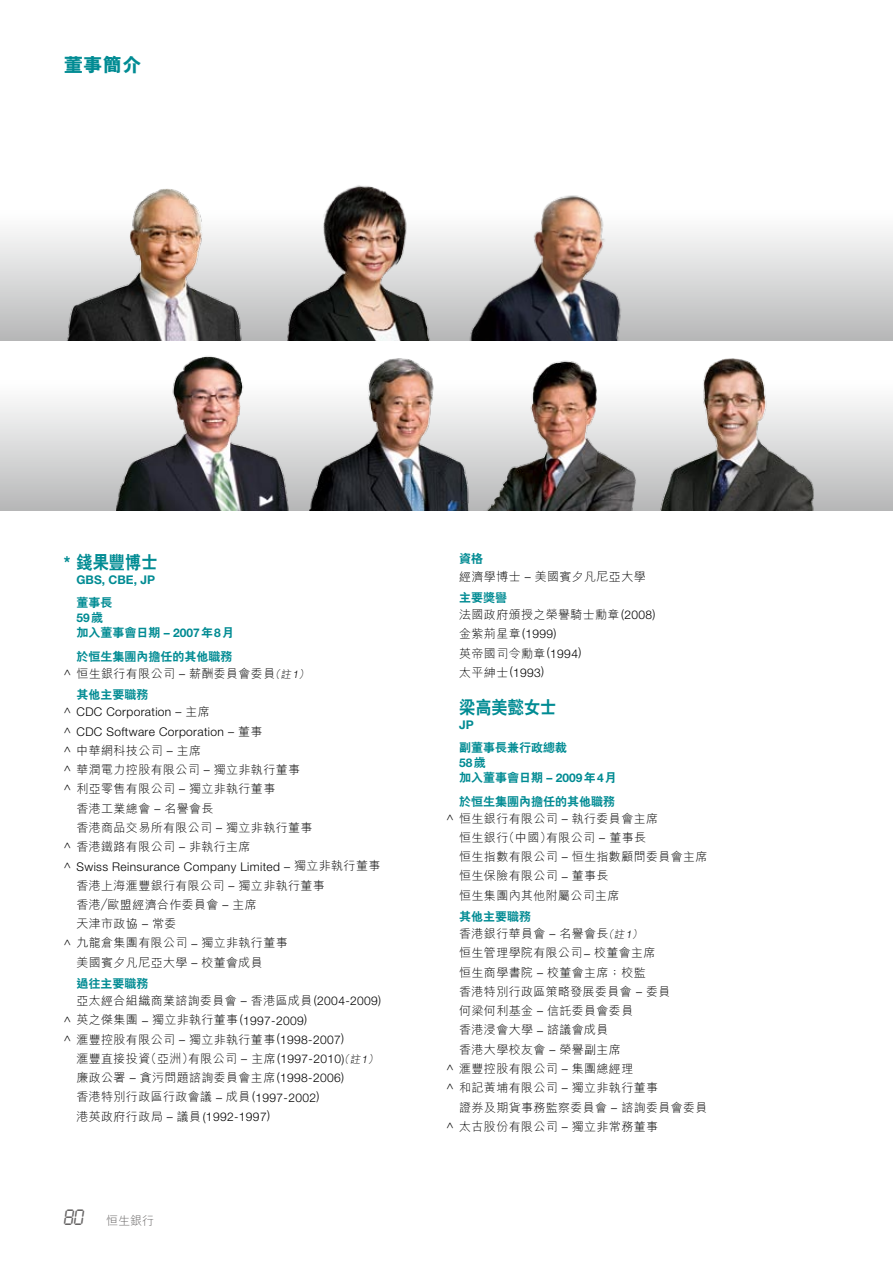
<style>
.page{position:relative;width:893px;height:1263px;background:#fff}
.page>*{position:absolute;margin:0;border:0;box-sizing:border-box;transform-origin:0 0}
.t1{font:800 19.5px "M Hei HK";color:#008b93}
.t2{font:800 18px "C Hei 2 HK";color:#008b93;scale:.9 1}
.t3{font:300 12px/19.2px "M Hei HK";letter-spacing:.03em;color:#000}
.t4{font:300 12px/19.2px "Helvetica Neue";letter-spacing:.03em;color:#000}
.t5{font:800 12px/23.5px "C Hei 2 HK";color:#008b93}
.t6{font:700 12px "Helvetica Neue";color:#008b93}
.t7{font:300 12px "M Hei HK";color:#666464}
.s1{font-family:"Helvetica Neue";font-weight:700}
.s2{font-family:"C Hei 2 HK";font-weight:800}
.s3{font-family:"Helvetica Neue"}
.s4{font-style:italic;font-size:10.5px}
.s5{font-family:"Helvetica Neue";font-style:italic;font-size:10.5px}
.s6{font-family:"M Hei HK"}
.s7{font-family:"LCD2 Normal";font-weight:400;font-size:19.5px}
</style>
<div class="page">
<div style="left:0;top:191px;width:893px;height:149px;background:linear-gradient(to bottom,#fff,#b9b9ba)"></div>
<div style="left:0;top:361px;width:893px;height:149px;background:linear-gradient(to bottom,#fff,#b9b9ba)"></div>
<img style="left:309px;top:358px;width:164px;height:152px">
<img style="left:483px;top:360px;width:164px;height:150px">
<img style="left:461px;top:191px;width:173px;height:149px">
<img style="left:272px;top:185px;width:164px;height:155px">
<img style="left:655px;top:358px;width:174px;height:152px">
<img style="left:116px;top:356px;width:187px;height:154px">
<img style="left:64px;top:188px;width:182px;height:152px">
<h1 class="t1" style="left:64px;top:52px;width:79px">董事簡介</h1>
<h2 class="t2" style="left:64px;top:550px;width:106px"><span class="s1">*</span> 錢果豐博士</h2>
<p class="t6" style="left:77px;top:572px;width:80px">GBS, CBE, JP</p>
<p class="t5" style="left:77px;top:591px;width:37px">董事長</p>
<p class="t6" style="left:77px;top:611px;width:28px">59<span class="s2">歲</span></p>
<p class="t5" style="left:77px;top:621px;width:159px">加入董事會日期 <span class="s1">– 2007</span>年<span class="s1">8</span>月於恒生集團內擔任的其他職務</p>
<p class="t3" style="left:64px;top:663px;width:249px"><span class="s3">^</span> 恒生銀行有限公司 <span class="s3">–</span> 薪酬委員會委員<span class="s4">（註</span><span class="s5">1</span><span class="s4">）</span></p>
<p class="t5" style="left:77px;top:683px;width:73px">其他主要職務</p>
<p class="t4" style="left:64px;top:702px;width:200px">^ CDC Corporation – <span class="s6">主席<br></span>^ CDC Software Corporation – <span class="s6">董事</span></p>
<p class="t3" style="left:64px;top:740px;width:139px"><span class="s3">^</span> 中華網科技公司 <span class="s3">–</span> 主席</p>
<p class="t3" style="left:64px;top:760px;width:238px"><span class="s3">^</span> 華潤電力控股有限公司 <span class="s3">–</span> 獨立非執行董事</p>
<p class="t3" style="left:64px;top:779px;width:213px"><span class="s3">^</span> 利亞零售有限公司 <span class="s3">–</span> 獨立非執行董事</p>
<p class="t3" style="left:77px;top:798px;width:138px">香港工業總會 <span class="s3">–</span> 名譽會長</p>
<p class="t3" style="left:77px;top:817px;width:237px">香港商品交易所有限公司 <span class="s3">–</span> 獨立非執行董事</p>
<p class="t3" style="left:64px;top:837px;width:188px"><span class="s3">^</span> 香港鐵路有限公司 <span class="s3">–</span> 非執行主席</p>
<p class="t4" style="left:64px;top:856px;width:318px">^ Swiss Reinsurance Company Limited – <span class="s6">獨立非執行董事</span></p>
<p class="t3" style="left:77px;top:875px;width:250px">香港上海滙豐銀行有限公司 <span class="s3">–</span> 獨立非執行董事</p>
<p class="t3" style="left:77px;top:894px;width:182px">香港／歐盟經濟合作委員會 <span class="s3">–</span> 主席</p>
<p class="t3" style="left:77px;top:914px;width:101px">天津市政協 <span class="s3">–</span> 常委</p>
<p class="t3" style="left:64px;top:933px;width:225px"><span class="s3">^</span> 九龍倉集團有限公司 <span class="s3">–</span> 獨立非執行董事</p>
<p class="t3" style="left:77px;top:952px;width:188px">美國賓夕凡尼亞大學 <span class="s3">–</span> 校董會成員</p>
<p class="t5" style="left:77px;top:972px;width:73px">過往主要職務</p>
<p class="t3" style="left:77px;top:991px;width:306px">亞太經合組織商業諮詢委員會 <span class="s3">–</span> 香港區成員<span class="s3">(2004-2009)</span></p>
<p class="t4" style="left:64px;top:1010px;width:245px">^ <span class="s6">英之傑集團</span> – <span class="s6">獨立非執行董事</span>(1997-2009)</p>
<p class="t3" style="left:77px;top:1029px;width:306px;text-indent:-13px"><span class="s3">^</span> 滙豐控股有限公司 <span class="s3">–</span> 獨立非執行董事<span class="s3">(1998-2007)<br></span>滙豐直接投資（亞洲）有限公司 <span class="s3">–</span> 主席<span class="s3">(1997-2010</span><span class="s4">（</span><span class="s3">)</span> <span class="s4">註</span><span class="s5">1</span><span class="s4">）</span>廉政公署 <span class="s3">–</span> 貪污問題諮詢委員會主席<span class="s3">(1998-2006)<br></span>香港特別行政區行政會議 <span class="s3">–</span> 成員<span class="s3">(1997-2002)</span></p>
<p class="t4" style="left:77px;top:1107px;width:195px"><span class="s6">港英政府行政局</span> – <span class="s6">議員</span>(1992-1997)</p>
<p class="t7" style="left:64px;top:1212px;width:92px"><span class="s7">80</span> 恒生銀行</p>
<p class="t5" style="left:459px;top:547px;width:25px">資格</p>
<p class="t3" style="left:459px;top:566px;width:188px">經濟學博士 <span class="s3">–</span> 美國賓夕凡尼亞大學</p>
<p class="t5" style="left:459px;top:586px;width:49px">主要獎譽</p>
<p class="t3" style="left:459px;top:604px;width:198px">法國政府頒授之榮譽騎士勳章<span class="s3">(2008)</span></p>
<p class="t4" style="left:459px;top:624px;width:99px"><span class="s6">金紫荊星章</span>(1999)</p>
<p class="t3" style="left:459px;top:643px;width:123px">英帝國司令勳章<span class="s3">(1994)</span></p>
<p class="t4" style="left:459px;top:663px;width:86px"><span class="s6">太平紳士</span>(1993)</p>
<h2 class="t2" style="left:459px;top:695px;width:109px">梁高美懿女士</h2>
<p class="t6" style="left:459px;top:717px;width:16px">JP</p>
<p class="t5" style="left:459px;top:736px;width:109px">副董事長兼行政總裁</p>
<p class="t6" style="left:459px;top:755px;width:28px">58<span class="s2">歲</span></p>
<p class="t5" style="left:459px;top:766px;width:159px">加入董事會日期 <span class="s1">– 2009</span>年<span class="s1">4</span>月於恒生集團內擔任的其他職務</p>
<p class="t3" style="left:459px;top:808px;width:250px;text-indent:-13px"><span class="s3">^</span> 恒生銀行有限公司 <span class="s3">–</span> 執行委員會主席<br>恒生銀行（中國）有限公司 <span class="s3">–</span> 董事長<br>恒生指數有限公司 <span class="s3">–</span> 恒生指數顧問委員會主席恒生保險有限公司 <span class="s3">–</span> 董事長<br>恒生集團內其他附屬公司主席</p>
<p class="t5" style="left:459px;top:905px;width:73px">其他主要職務</p>
<p class="t3" style="left:459px;top:924px;width:187px">香港銀行華員會 <span class="s3">–</span> 名譽會長<span class="s4">（註</span><span class="s5">1</span><span class="s4">）</span></p>
<p class="t3" style="left:459px;top:943px;width:198px">恒生管理學院有限公司<span class="s3">–</span> 校董會主席</p>
<p class="t3" style="left:459px;top:962px;width:188px">恒生商學書院 <span class="s3">–</span> 校董會主席；校監</p>
<p class="t3" style="left:459px;top:981px;width:213px">香港特別行政區策略發展委員會 <span class="s3">–</span> 委員</p>
<p class="t3" style="left:459px;top:1001px;width:176px">何梁何利基金 <span class="s3">–</span> 信託委員會委員</p>
<p class="t3" style="left:459px;top:1020px;width:151px">香港浸會大學 <span class="s3">–</span> 諮議會成員</p>
<p class="t3" style="left:459px;top:1039px;width:163px">香港大學校友會 <span class="s3">–</span> 榮譽副主席</p>
<p class="t3" style="left:446px;top:1058px;width:188px"><span class="s3">^</span> 滙豐控股有限公司 <span class="s3">–</span> 集團總經理</p>
<p class="t3" style="left:446px;top:1078px;width:213px"><span class="s3">^</span> 和記黃埔有限公司 <span class="s3">–</span> 獨立非執行董事</p>
<p class="t3" style="left:459px;top:1097px;width:250px">證券及期貨事務監察委員會 <span class="s3">–</span> 諮詢委員會委員</p>
<p class="t3" style="left:446px;top:1116px;width:213px"><span class="s3">^</span> 太古股份有限公司 <span class="s3">–</span> 獨立非常務董事</p>
</div>
